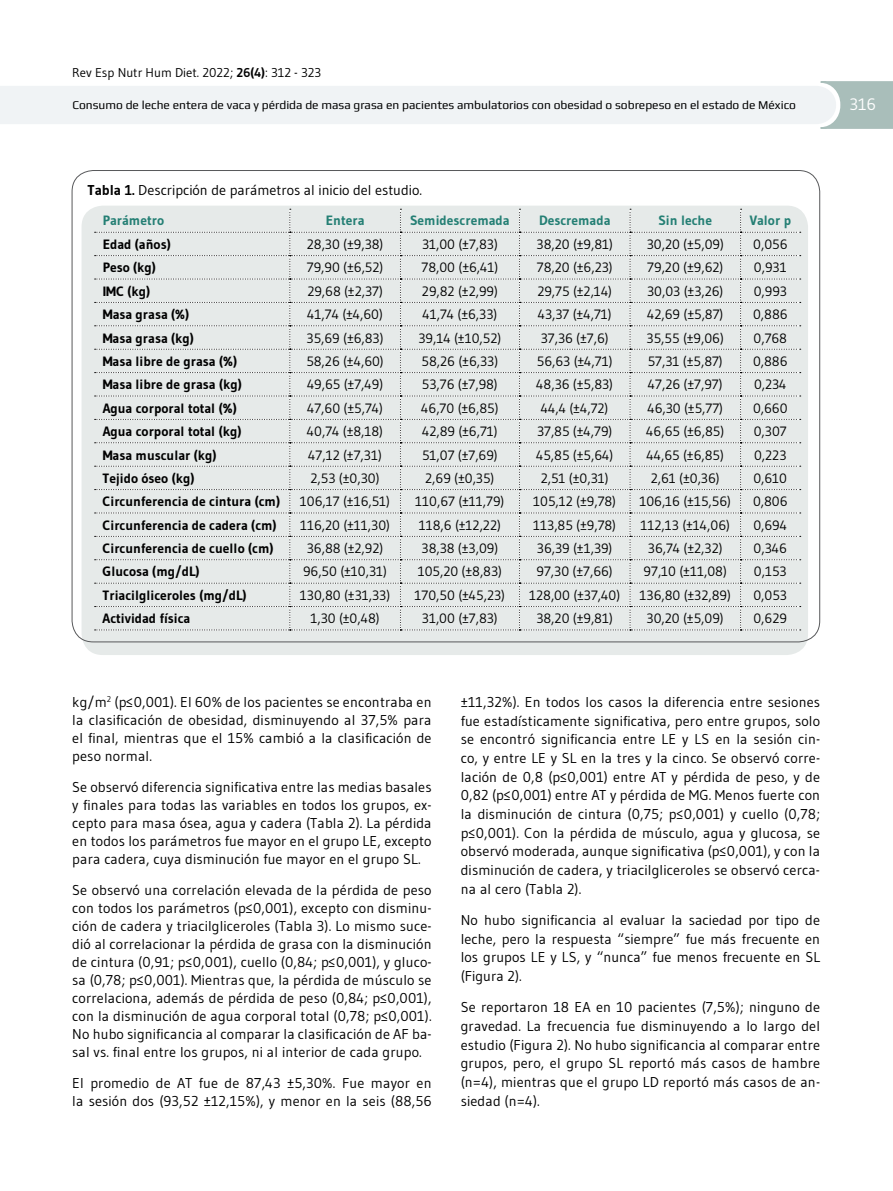
<style>
.page{position:relative;width:893px;height:1191px;background:#fff}
.page>*{position:absolute;margin:0;border:0;box-sizing:border-box;transform-origin:0 0}
.t1{font:16.5px "Gudea";color:#fff}
.t2{font:14.25px/18.6px "Gudea";letter-spacing:.01em;color:#000;text-align:justify}
.t3{font:13.5px "Gudea";color:#000}
.t4{font:700 13.5px "Gudea";color:#000}
.t5{font:700 13.5px "Gudea";color:#247f74}
.t6{font:12.75px "Gudea";color:#000}
.t7{font:12px "Play";color:#000}
.s1{font-weight:700}
</style>
<div class="page">
<svg style="left:0;top:81px;width:893px;height:48px"></svg>
<div style="left:82px;top:206px;width:726px;height:449px;background:#e6eae9;border-radius:21px"></div>
<svg style="left:95px;top:209px;width:706px;height:421px"></svg>
<p class="t6" style="left:72px;top:65px;width:250px">Rev Esp Nutr Hum Diet. 2022; <span class="s1">26(4)</span>: 312 - 323</p>
<p class="t7" style="left:72px;top:98px;width:725px">Consumo de leche entera de vaca y pérdida de masa grasa en pacientes ambulatorios con obesidad o sobrepeso en el estado de México</p>
<p class="t1" style="left:849px;top:94px;width:28px">316</p>
<p class="t2" style="left:88px;top:180px;width:336px"><span class="s1">Tabla 1.</span> Descripción de parámetros al inicio del estudio.</p>
<p class="t5" style="left:103px;top:212px;width:63px">Parámetro</p>
<p class="t5" style="left:326px;top:212px;width:40px">Entera</p>
<p class="t5" style="left:410px;top:212px;width:101px">Semidescremada</p>
<p class="t5" style="left:539px;top:212px;width:73px">Descremada</p>
<p class="t5" style="left:658px;top:212px;width:55px">Sin leche</p>
<p class="t5" style="left:750px;top:212px;width:43px">Valor p</p>
<p class="t4" style="left:103px;top:236px;width:69px">Edad (años)</p>
<p class="t3" style="left:307px;top:236px;width:78px">28,30 (±9,38)</p>
<p class="t3" style="left:422px;top:236px;width:77px">31,00 (±7,83)</p>
<p class="t3" style="left:536px;top:236px;width:78px">38,20 (±9,81)</p>
<p class="t3" style="left:647px;top:236px;width:79px">30,20 (±5,09)</p>
<p class="t3" style="left:753px;top:236px;width:36px">0,056</p>
<p class="t4" style="left:103px;top:259px;width:55px">Peso (kg)</p>
<p class="t3" style="left:307px;top:259px;width:78px">79,90 (±6,52)</p>
<p class="t3" style="left:422px;top:259px;width:78px">78,00 (±6,41)</p>
<p class="t3" style="left:537px;top:259px;width:77px">78,20 (±6,23)</p>
<p class="t3" style="left:647px;top:259px;width:78px">79,20 (±9,62)</p>
<p class="t3" style="left:754px;top:259px;width:34px">0,931</p>
<p class="t4" style="left:103px;top:283px;width:49px">IMC (kg)</p>
<p class="t3" style="left:307px;top:283px;width:77px">29,68 (±2,37)</p>
<p class="t3" style="left:422px;top:283px;width:77px">29,82 (±2,99)</p>
<p class="t3" style="left:537px;top:283px;width:76px">29,75 (±2,14)</p>
<p class="t3" style="left:647px;top:283px;width:78px">30,03 (±3,26)</p>
<p class="t3" style="left:754px;top:283px;width:35px">0,993</p>
<p class="t4" style="left:103px;top:306px;width:88px">Masa grasa (%)</p>
<p class="t3" style="left:307px;top:306px;width:77px">41,74 (±4,60)</p>
<p class="t3" style="left:422px;top:306px;width:76px">41,74 (±6,33)</p>
<p class="t3" style="left:538px;top:306px;width:75px">43,37 (±4,71)</p>
<p class="t3" style="left:647px;top:306px;width:78px">42,69 (±5,87)</p>
<p class="t3" style="left:753px;top:306px;width:36px">0,886</p>
<p class="t4" style="left:103px;top:329px;width:93px">Masa grasa (kg)</p>
<p class="t3" style="left:307px;top:329px;width:78px">35,69 (±6,83)</p>
<p class="t3" style="left:418px;top:329px;width:84px">39,14 (±10,52)</p>
<p class="t3" style="left:541px;top:329px;width:69px">37,36 (±7,6)</p>
<p class="t3" style="left:647px;top:329px;width:79px">35,55 (±9,06)</p>
<p class="t3" style="left:753px;top:329px;width:35px">0,768</p>
<p class="t4" style="left:103px;top:353px;width:136px">Masa libre de grasa (%)</p>
<p class="t3" style="left:306px;top:353px;width:79px">58,26 (±4,60)</p>
<p class="t3" style="left:422px;top:353px;width:78px">58,26 (±6,33)</p>
<p class="t3" style="left:537px;top:353px;width:77px">56,63 (±4,71)</p>
<p class="t3" style="left:648px;top:353px;width:77px">57,31 (±5,87)</p>
<p class="t3" style="left:753px;top:353px;width:36px">0,886</p>
<p class="t4" style="left:103px;top:376px;width:141px">Masa libre de grasa (kg)</p>
<p class="t3" style="left:307px;top:376px;width:78px">49,65 (±7,49)</p>
<p class="t3" style="left:422px;top:376px;width:77px">53,76 (±7,98)</p>
<p class="t3" style="left:536px;top:376px;width:78px">48,36 (±5,83)</p>
<p class="t3" style="left:648px;top:376px;width:76px">47,26 (±7,97)</p>
<p class="t3" style="left:754px;top:376px;width:34px">0,234</p>
<p class="t4" style="left:103px;top:399px;width:136px">Agua corporal total (%)</p>
<p class="t3" style="left:307px;top:399px;width:77px">47,60 (±5,74)</p>
<p class="t3" style="left:421px;top:399px;width:79px">46,70 (±6,85)</p>
<p class="t3" style="left:541px;top:399px;width:69px">44,4 (±4,72)</p>
<p class="t3" style="left:647px;top:399px;width:77px">46,30 (±5,77)</p>
<p class="t3" style="left:753px;top:399px;width:36px">0,660</p>
<p class="t4" style="left:103px;top:423px;width:140px">Agua corporal total (kg)</p>
<p class="t3" style="left:307px;top:423px;width:78px">40,74 (±8,18)</p>
<p class="t3" style="left:422px;top:423px;width:77px">42,89 (±6,71)</p>
<p class="t3" style="left:537px;top:423px;width:77px">37,85 (±4,79)</p>
<p class="t3" style="left:646px;top:423px;width:79px">46,65 (±6,85)</p>
<p class="t3" style="left:754px;top:423px;width:34px">0,307</p>
<p class="t4" style="left:103px;top:446px;width:115px">Masa muscular (kg)</p>
<p class="t3" style="left:308px;top:446px;width:75px">47,12 (±7,31)</p>
<p class="t3" style="left:422px;top:446px;width:77px">51,07 (±7,69)</p>
<p class="t3" style="left:536px;top:446px;width:79px">45,85 (±5,64)</p>
<p class="t3" style="left:647px;top:446px;width:79px">44,65 (±6,85)</p>
<p class="t3" style="left:754px;top:446px;width:34px">0,223</p>
<p class="t4" style="left:103px;top:470px;width:93px">Tejido óseo (kg)</p>
<p class="t3" style="left:311px;top:470px;width:70px">2,53 (±0,30)</p>
<p class="t3" style="left:425px;top:470px;width:71px">2,69 (±0,35)</p>
<p class="t3" style="left:541px;top:470px;width:69px">2,51 (±0,31)</p>
<p class="t3" style="left:651px;top:470px;width:70px">2,61 (±0,36)</p>
<p class="t3" style="left:753px;top:470px;width:35px">0,610</p>
<p class="t4" style="left:103px;top:493px;width:179px">Circunferencia de cintura (cm)</p>
<p class="t3" style="left:300px;top:493px;width:92px">106,17 (±16,51)</p>
<p class="t3" style="left:415px;top:493px;width:91px">110,67 (±11,79)</p>
<p class="t3" style="left:533px;top:493px;width:84px">105,12 (±9,78)</p>
<p class="t3" style="left:639px;top:493px;width:93px">106,16 (±15,56)</p>
<p class="t3" style="left:753px;top:493px;width:36px">0,806</p>
<p class="t4" style="left:103px;top:516px;width:175px">Circunferencia de cadera (cm)</p>
<p class="t3" style="left:300px;top:516px;width:92px">116,20 (±11,30)</p>
<p class="t3" style="left:419px;top:516px;width:84px">118,6 (±12,22)</p>
<p class="t3" style="left:533px;top:516px;width:84px">113,85 (±9,78)</p>
<p class="t3" style="left:640px;top:516px;width:91px">112,13 (±14,06)</p>
<p class="t3" style="left:753px;top:516px;width:35px">0,694</p>
<p class="t4" style="left:103px;top:540px;width:172px">Circunferencia de cuello (cm)</p>
<p class="t3" style="left:307px;top:540px;width:78px">36,88 (±2,92)</p>
<p class="t3" style="left:422px;top:540px;width:78px">38,38 (±3,09)</p>
<p class="t3" style="left:537px;top:540px;width:77px">36,39 (±1,39)</p>
<p class="t3" style="left:648px;top:540px;width:76px">36,74 (±2,32)</p>
<p class="t3" style="left:754px;top:540px;width:35px">0,346</p>
<p class="t4" style="left:103px;top:563px;width:98px">Glucosa (mg/dL)</p>
<p class="t3" style="left:303px;top:563px;width:85px">96,50 (±10,31)</p>
<p class="t3" style="left:418px;top:563px;width:86px">105,20 (±8,83)</p>
<p class="t3" style="left:537px;top:563px;width:78px">97,30 (±7,66)</p>
<p class="t3" style="left:644px;top:563px;width:85px">97,10 (±11,08)</p>
<p class="t3" style="left:754px;top:563px;width:34px">0,153</p>
<p class="t4" style="left:103px;top:587px;width:145px">Triacilgliceroles (mg/dL)</p>
<p class="t3" style="left:300px;top:587px;width:92px">130,80 (±31,33)</p>
<p class="t3" style="left:415px;top:587px;width:92px">170,50 (±45,23)</p>
<p class="t3" style="left:529px;top:587px;width:92px">128,00 (±37,40)</p>
<p class="t3" style="left:639px;top:587px;width:93px">136,80 (±32,89)</p>
<p class="t3" style="left:753px;top:587px;width:35px">0,053</p>
<p class="t4" style="left:103px;top:610px;width:89px">Actividad física</p>
<p class="t3" style="left:310px;top:610px;width:71px">1,30 (±0,48)</p>
<p class="t3" style="left:422px;top:610px;width:77px">31,00 (±7,83)</p>
<p class="t3" style="left:536px;top:610px;width:78px">38,20 (±9,81)</p>
<p class="t3" style="left:647px;top:610px;width:79px">30,20 (±5,09)</p>
<p class="t3" style="left:753px;top:610px;width:35px">0,629</p>
<p class="t2" style="left:72px;top:693px;width:361px;line-height:18px">kg/m<sup>2</sup> (p≤0,001). El 60% de los pacientes se encontraba en la clasificación de obesidad, disminuyendo al 37,5% para el final, mientras que el 15% cambió a la clasificación de peso normal.</p>
<p class="t2" style="left:72px;top:778px;width:361px;line-height:18px">Se observó diferencia significativa entre las medias basales y finales para todas las variables en todos los grupos, ex&shy;cepto para masa ósea, agua y cadera (Tabla 2). La pérdida en todos los parámetros fue mayor en el grupo LE, excepto para cadera, cuya disminución fue mayor en el grupo SL.</p>
<p class="t2" style="left:72px;top:880px;width:361px;line-height:18px">Se observó una correlación elevada de la pérdida de peso con todos los parámetros (p≤0,001), excepto con disminu&shy;ción de cadera y triacilgliceroles (Tabla 3). Lo mismo suce&shy;dió al correlacionar la pérdida de grasa con la disminución de cintura (0,91; p≤0,001), cuello (0,84; p≤0,001), y gluco&shy;sa (0,78; p≤0,001). Mientras que, la pérdida de músculo se correlaciona, además de pérdida de peso (0,84; p≤0,001), con la disminución de agua corporal total (0,78; p≤0,001).<br>No hubo significancia al comparar la clasificación de AF ba&shy;sal vs. final entre los grupos, ni al interior de cada grupo.</p>
<p class="t2" style="left:72px;top:1073px;width:361px;line-height:18px">El promedio de AT fue de 87,43 ±5,30%. Fue mayor en la sesión dos (93,52 ±12,15%), y menor en la seis (88,56</p>
<p class="t2" style="left:461px;top:692px;width:361px">±11,32%). En todos los casos la diferencia entre sesiones fue estadísticamente significativa, pero entre grupos, solo se encontró significancia entre LE y LS en la sesión cin&shy;co, y entre LE y SL en la tres y la cinco. Se observó corre&shy;lación de 0,8 (p≤0,001) entre AT y pérdida de peso, y de 0,82 (p≤0,001) entre AT y pérdida de MG. Menos fuerte con la disminución de cintura (0,75; p≤0,001) y cuello (0,78; p≤0,001). Con la pérdida de músculo, agua y glucosa, se observó moderada, aunque significativa (p≤0,001), y con la disminución de cadera, y triacilgliceroles se observó cerca&shy;na al cero (Tabla 2).</p>
<p class="t2" style="left:461px;top:910px;width:361px">No hubo significancia al evaluar la saciedad por tipo de leche, pero la respuesta “siempre” fue más frecuente en los grupos LE y LS, y “nunca” fue menos frecuente en SL (Figura 2).</p>
<p class="t2" style="left:461px;top:997px;width:361px">Se reportaron 18 EA en 10 pacientes (7,5%); ninguno de gravedad. La frecuencia fue disminuyendo a lo largo del estudio (Figura 2). No hubo significancia al comparar entre grupos, pero, el grupo SL reportó más casos de hambre (n=4), mientras que el grupo LD reportó más casos de an&shy;siedad (n=4).</p>
</div>
